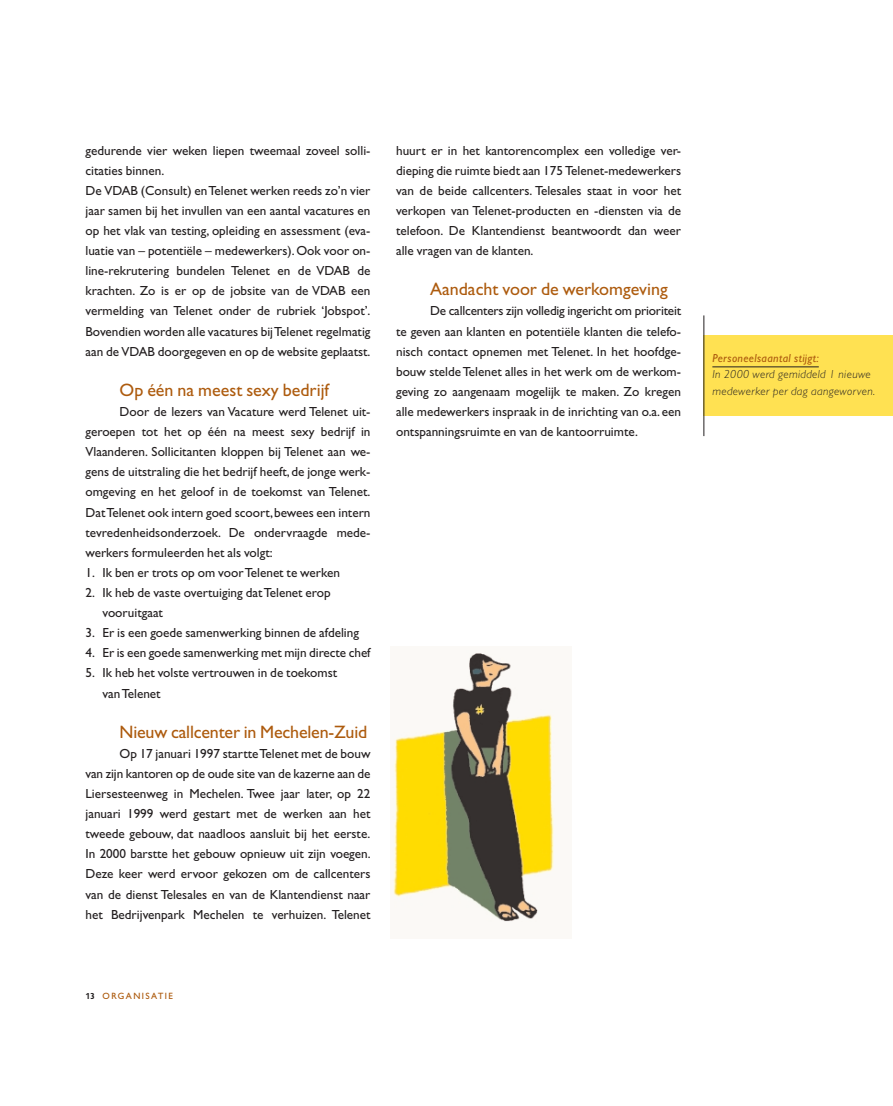
<style>
.page{position:relative;width:893px;height:1106px;background:#fff}
.page>*{position:absolute;margin:0;border:0;box-sizing:border-box;transform-origin:0 0}
.t1{font:18px "Gill Sans";color:#ad5b0e}
.t2{font:13.2px/20.1px "Gill Sans";color:#231f20;text-align:justify}
.t3{font:italic 300 11.7px/16px "Gill Sans";letter-spacing:.03em;color:#231f20}
.t4{font:italic 11.7px "Gill Sans";letter-spacing:.03em;color:#ad5b0e}
.t5{font:500 9.3px "Giltus T";letter-spacing:.155em;color:#ad5b0e}
.s1{font-weight:700;font-size:9px;color:#231f20}
</style>
<div class="page">
<div style="left:703px;top:335px;width:189px;height:81px;background:#ffe152"></div>
<hr style="left:712px;top:366px;width:106px;height:1px;background:#231f20">
<hr style="left:703px;top:315px;width:1px;height:121px;background:#231f20">
<img style="left:393px;top:651px;width:162px;height:271px">
<p class="t2" style="left:85px;top:141px;width:286px;text-align:left">gedurende vier weken liepen tweemaal zoveel solli&shy;citaties binnen.<br>De VDAB (Consult) en Telenet werken reeds zo’n vier jaar samen bij het invullen van een aantal vacatures en op het vlak van testing, opleiding en assessment (eva&shy;luatie van – potentiële – medewerkers).Ook voor on&shy;line-rekrutering bundelen Telenet en de VDAB de krachten. Zo is er op de jobsite van de VDAB een vermelding van Telenet onder de rubriek ‘Jobspot’.<br>Bovendien worden alle vacatures bij Telenet regelmatig aan de VDAB doorgegeven en op de website geplaatst.</p>
<h1 class="t1" style="left:119px;top:383px;width:211px">Op één na meest sexy bedrijf</h1>
<p class="t2" style="left:85px;top:403px;width:286px;text-indent:34px">Door de lezers van Vacature werd Telenet uit&shy;geroepen tot het op één na meest sexy bedrijf in Vlaanderen. Sollicitanten kloppen bij Telenet aan we&shy;gens de uitstraling die het bedrijf heeft,de jonge werk&shy;omgeving en het geloof in de toekomst van Telenet.<br>Dat Telenet ook intern goed scoort,bewees een intern tevredenheidsonderzoek. De ondervraagde mede&shy;werkers formuleerden het als volgt:</p>
<p class="t2" style="left:85px;top:564px;width:256px">1. Ik ben er trots op om voor Telenet te werken</p>
<p class="t2" style="left:102px;top:584px;width:230px;text-indent:-17px">2. Ik heb de vaste overtuiging dat Telenet erop vooruitgaat</p>
<p class="t2" style="left:85px;top:624px;width:275px">3. Er is een goede samenwerking binnen de afdeling</p>
<p class="t2" style="left:85px;top:644px;width:286px">4. Er is een goede samenwerking met mijn directe chef</p>
<p class="t2" style="left:102px;top:664px;width:236px;text-indent:-17px">5. Ik heb het volste vertrouwen in de toekomst van Telenet</p>
<h1 class="t1" style="left:119px;top:725px;width:249px">Nieuw callcenter in Mechelen-Zuid</h1>
<p class="t2" style="left:85px;top:744px;width:286px;text-indent:34px">Op 17 januari 1997 startte Telenet met de bouw van zijn kantoren op de oude site van de kazerne aan de Liersesteenweg in Mechelen. Twee jaar later, op 22 januari 1999 werd gestart met de werken aan het tweede gebouw, dat naadloos aansluit bij het eerste.<br>In 2000 barstte het gebouw opnieuw uit zijn voegen.<br>Deze keer werd ervoor gekozen om de callcenters van de dienst Telesales en van de Klantendienst naar het Bedrijvenpark Mechelen te verhuizen. Telenet</p>
<p class="t2" style="left:396px;top:141px;width:286px">huurt er in het kantorencomplex een volledige ver&shy;dieping die ruimte biedt aan 175 Telenet-medewerkers van de beide callcenters. Telesales staat in voor het verkopen van Telenet-producten en -diensten via de telefoon. De Klantendienst beantwoordt dan weer alle vragen van de klanten.</p>
<h1 class="t1" style="left:430px;top:283px;width:239px">Aandacht voor de werkomgeving</h1>
<p class="t2" style="left:396px;top:302px;width:286px;text-indent:34px">De callcenters zijn volledig ingericht om prioriteit te geven aan klanten en potentiële klanten die telefo&shy;nisch contact opnemen met Telenet. In het hoofdge&shy;bouw stelde Telenet alles in het werk om de werkom&shy;geving zo aangenaam mogelijk te maken. Zo kregen alle medewerkers inspraak in de inrichting van o.a.een ontspanningsruimte en van de kantoorruimte.</p>
<p class="t5" style="left:85px;top:993px;width:89px"><span class="s1">13</span> ORGANISATIE</p>
<p class="t4" style="left:712px;top:354px;width:108px">Personeelsaantal stijgt:</p>
<p class="t3" style="left:712px;top:368px;width:164px">In 2000 werd gemiddeld 1 nieuwe medewerker per dag aangeworven.</p>
</div>
